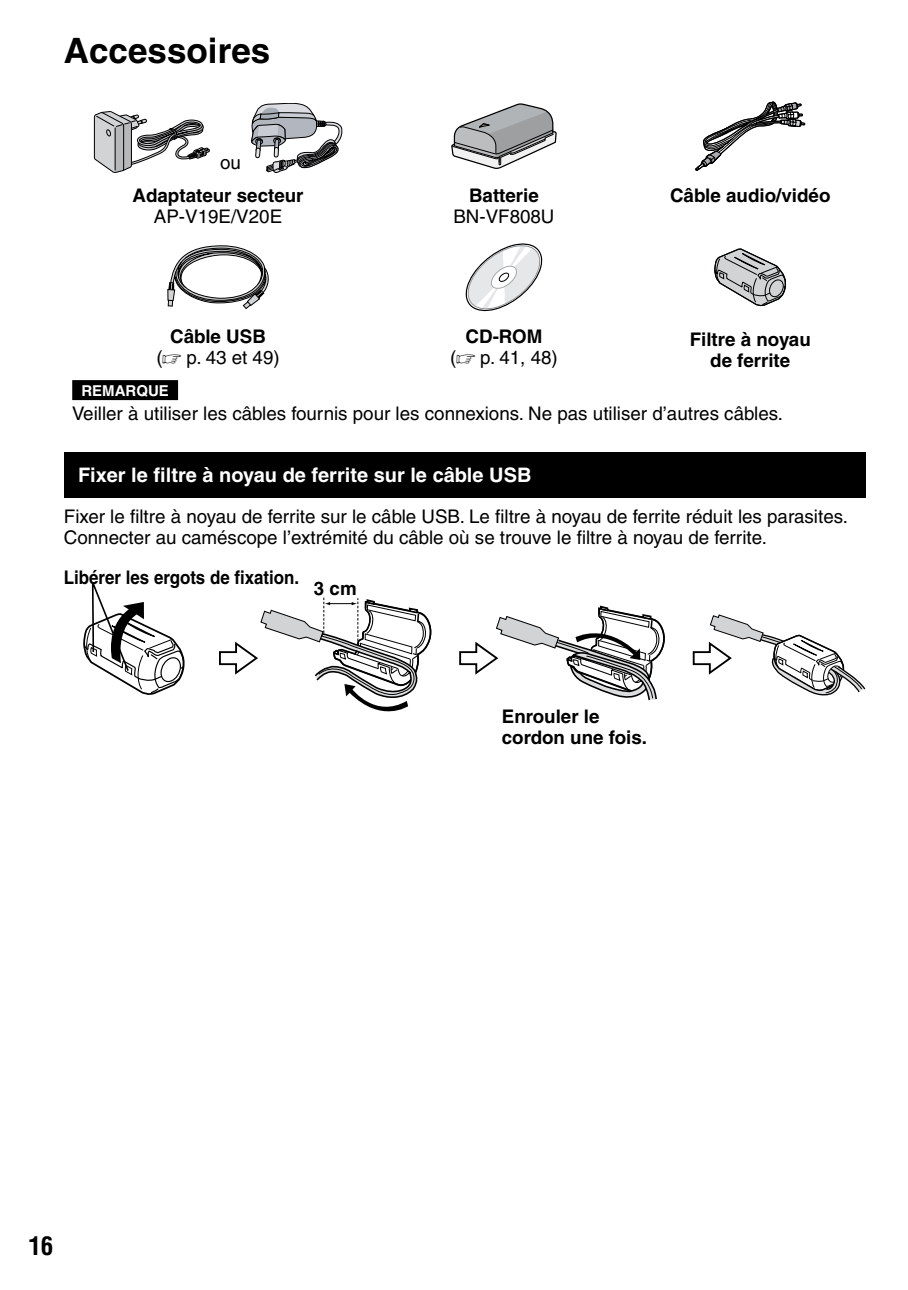
<style>
.page{position:relative;width:908px;height:1290px;background:#fff}
.page>*{position:absolute;margin:0;border:0;box-sizing:border-box;transform-origin:0 0}
.t1{font:700 35px "Helvetica";color:#000}
.t2{font:700 condensed 25px "Helvetica";color:#000}
.t3{font:700 20px "Helvetica";color:#fff}
.t4{font:18.75px/21.2px "Helvetica";color:#000;text-align:center}
.t5{font:700 18.75px/21.2px "Helvetica";color:#000;text-align:center}
.t6{font:700 18.75px "Helvetica";color:#000;scale:.9 1}
.t7{font:700 15px "Helvetica";color:#fff}
.s1{font-weight:700}
.s2{font-family:"Universal Newswith Comm Pi"}
</style>
<div class="page">
<svg style="left:94px;top:111px;width:116px;height:62px"></svg>
<svg style="left:251px;top:103px;width:91px;height:70px"></svg>
<svg style="left:451px;top:103px;width:105px;height:66px"></svg>
<svg style="left:695px;top:102px;width:109px;height:69px"></svg>
<svg style="left:167px;top:245px;width:102px;height:64px"></svg>
<svg style="left:465px;top:243px;width:77px;height:68px"></svg>
<svg style="left:714px;top:248px;width:72px;height:58px"></svg>
<div style="left:72px;top:380px;width:106px;height:20px;background:#000"></div>
<div style="left:64px;top:452px;width:801px;height:45px;background:#000"></div>
<svg style="left:83px;top:582px;width:102px;height:113px"></svg>
<svg style="left:219px;top:597px;width:646px;height:114px"></svg>
<h1 class="t1" style="left:64px;top:29px;width:208px">Accessoires</h1>
<p class="t4" style="left:220px;top:152px;width:22px">ou</p>
<p class="t5" style="left:132px;top:185px;width:172px">Adaptateur secteur</p>
<p class="t4" style="left:154px;top:206px;width:130px">AP-V19E/V20E</p>
<p class="t5" style="left:469px;top:185px;width:71px">Batterie</p>
<p class="t4" style="left:453px;top:206px;width:103px">BN-VF808U</p>
<p class="t5" style="left:669px;top:185px;width:162px">Câble audio/vidéo</p>
<p class="t4" style="left:156px;top:325px;width:125px"><span class="s1">Câble USB </span>(<span class="s2">Z</span> p. 43 et 49)</p>
<p class="t4" style="left:450px;top:325px;width:109px"><span class="s1">CD-ROM<br></span>(<span class="s2">Z</span> p. 41, 48)</p>
<p class="t5" style="left:689px;top:328px;width:122px">Filtre à noyau de ferrite</p>
<p class="t7" style="left:81px;top:381px;width:89px">REMARQUE</p>
<p class="t4" style="left:72px;top:403px;width:712px">Veiller à utiliser les câbles fournis pour les connexions. Ne pas utiliser d’autres câbles.</p>
<p class="t3" style="left:78px;top:463px;width:455px">Fixer le filtre à noyau de ferrite sur le câble USB</p>
<p class="t4" style="left:64px;top:505px;width:785px;text-align:left">Fixer le filtre à noyau de ferrite sur le câble USB. Le filtre à noyau de ferrite réduit les parasites.<br>Connecter au caméscope l’extrémité du câble où se trouve le filtre à noyau de ferrite.</p>
<p class="t6" style="left:64px;top:566px;width:263px">Libérer les ergots de fixation.</p>
<p class="t5" style="left:314px;top:577px;width:44px">3 cm</p>
<p class="t5" style="left:501px;top:705px;width:147px;text-align:left">Enrouler le cordon une fois.</p>
<h2 class="t2" style="left:28px;top:1230px;width:24px">16</h2>
</div>
